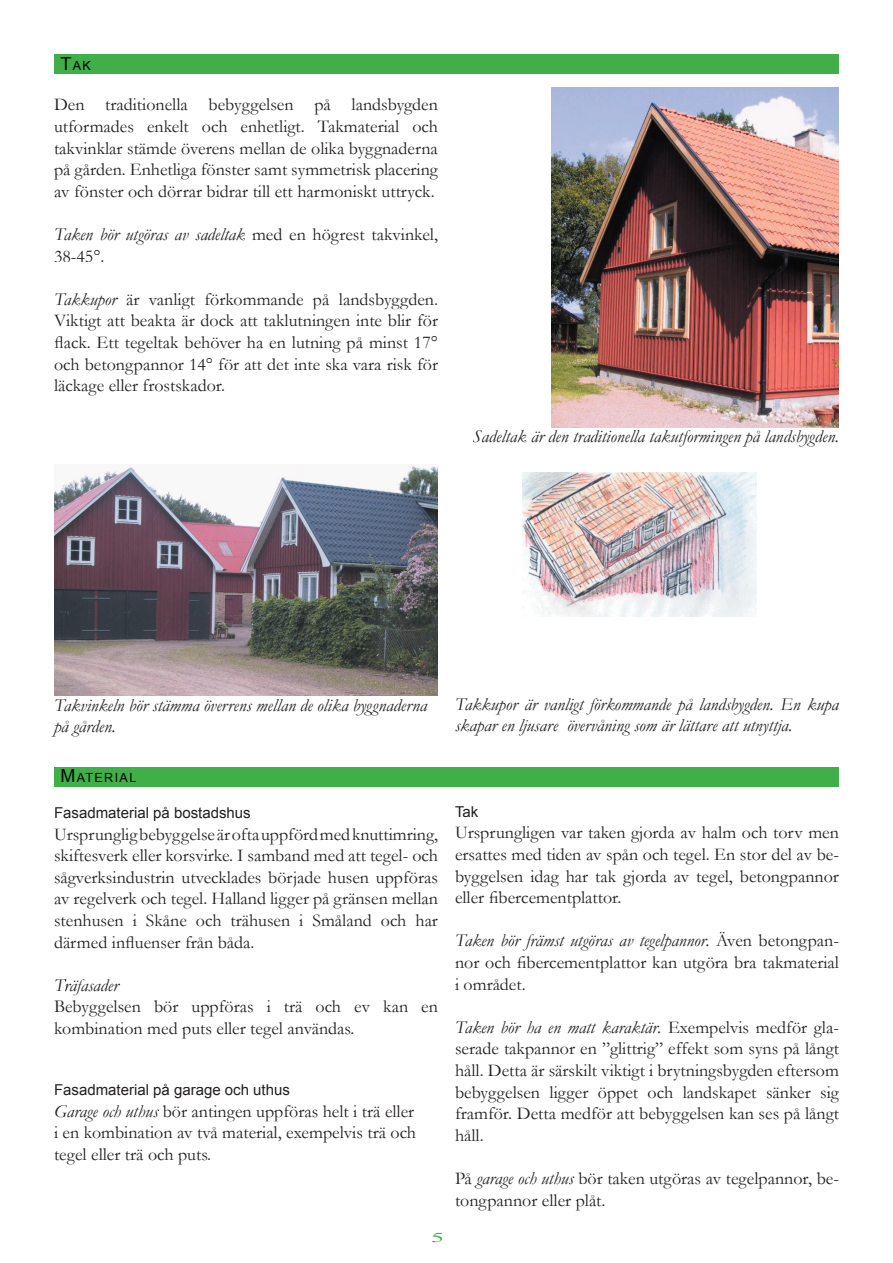
<style>
.page{position:relative;width:893px;height:1263px;background:#fff}
.page>*{position:absolute;margin:0;border:0;box-sizing:border-box;transform-origin:0 0}
.t1{font:18px/21.6px "Garamond";color:#231f20;text-align:justify}
.t2{font:italic 18px/21.6px "Garamond";color:#231f20}
.t3{font:15px "Arial";color:#231f20}
.t4{font:13.5px "Times New Roman";color:#40ae49;scale:2 1}
.t5{font:12.6px "Arial";letter-spacing:.105em;color:#000700}
.s1{font-size:18px}
.s2{font-style:italic}
</style>
<div class="page">
<img style="left:551px;top:88px;width:288px;height:339px">
<img style="left:54px;top:466px;width:384px;height:229px">
<div style="left:54px;top:54px;width:785px;height:20px;background:#40ae49"></div>
<div style="left:54px;top:767px;width:785px;height:20px;background:#40ae49"></div>
<img style="left:522px;top:472px;width:234px;height:144px">
<p class="t5" style="left:60px;top:58px;width:32px"><span class="s1">T</span>AK</p>
<p class="t1" style="left:54px;top:93px;width:385px">Den traditionella bebyggelsen på landsbygden utformades enkelt och enhetligt. Takmaterial och takvinklar stämde överens mellan de olika byggnaderna på gården. Enhetliga fönster samt symmetrisk placering av fönster och dörrar bidrar till ett harmoniskt uttryck.</p>
<p class="t1" style="left:54px;top:223px;width:385px"><span class="s2">Taken bör utgöras av sadeltak</span> med en högrest takvinkel,<br>38-45°.</p>
<p class="t1" style="left:54px;top:288px;width:385px"><span class="s2">Takkupor</span> är vanligt förkommande på landsbyggden.<br>Viktigt att beakta är dock att taklutningen inte blir för flack. Ett tegeltak behöver ha en lutning på minst 17° och betongpannor 14° för att det inte ska vara risk för läckage eller frostskador.</p>
<p class="t2" style="left:473px;top:425px;width:368px">Sadeltak är den traditionella takutformingen på landsbygden.</p>
<p class="t2" style="left:54px;top:694px;width:375px">Takvinkeln bör stämma överrens mellan de olika byggnaderna på gården.</p>
<p class="t2" style="left:455px;top:693px;width:385px">Takkupor är vanligt förkommande på landsbygden. En kupa skapar en ljusare övervåning som är lättare att utnyttja.</p>
<p class="t5" style="left:60px;top:769px;width:78px"><span class="s1">M</span>ATERIAL</p>
<p class="t3" style="left:54px;top:803px;width:198px">Fasadmaterial på bostadshus</p>
<p class="t1" style="left:54px;top:823px;width:385px">Ursprunglig bebyggelse är ofta uppförd med knuttimring, skiftesverk eller korsvirke. I samband med att tegel- och sågverksindustrin utvecklades började husen uppföras av regelverk och tegel. Halland ligger på gränsen mellan stenhusen i Skåne och trähusen i Småland och har därmed influenser från båda.</p>
<p class="t2" style="left:54px;top:974px;width:66px">Träfasader</p>
<p class="t1" style="left:54px;top:995px;width:385px">Bebyggelsen bör uppföras i trä och ev kan en kombination med puts eller tegel användas.</p>
<p class="t3" style="left:54px;top:1080px;width:237px">Fasadmaterial på garage och uthus</p>
<p class="t1" style="left:54px;top:1100px;width:364px"><span class="s2">Garage och uthus</span> bör antingen uppföras helt i trä eller i en kombination av två material, exempelvis trä och tegel eller trä och puts.</p>
<p class="t4" style="left:431px;top:1228px;width:8px">5</p>
<p class="t3" style="left:455px;top:802px;width:25px">Tak</p>
<p class="t1" style="left:455px;top:821px;width:385px">Ursprungligen var taken gjorda av halm och torv men ersattes med tiden av spån och tegel. En stor del av be&shy;byggelsen idag har tak gjorda av tegel, betongpannor eller fibercementplattor.</p>
<p class="t1" style="left:455px;top:929px;width:385px"><span class="s2">Taken bör främst utgöras av tegelpannor.</span> Även betongpan&shy;nor och fibercementplattor kan utgöra bra takmaterial i området.</p>
<p class="t1" style="left:455px;top:1016px;width:385px"><span class="s2">Taken bör ha en matt karaktär.</span> Exempelvis medför gla&shy;serade takpannor en ”glittrig” effekt som syns på långt håll. Detta är särskilt viktigt i brytningsbygden eftersom bebyggelsen ligger öppet och landskapet sänker sig framför. Detta medför att bebyggelsen kan ses på långt håll.</p>
<p class="t1" style="left:455px;top:1167px;width:385px">På <span class="s2">garage och uthus</span> bör taken utgöras av tegelpannor, be&shy;tongpannor eller plåt.</p>
</div>
